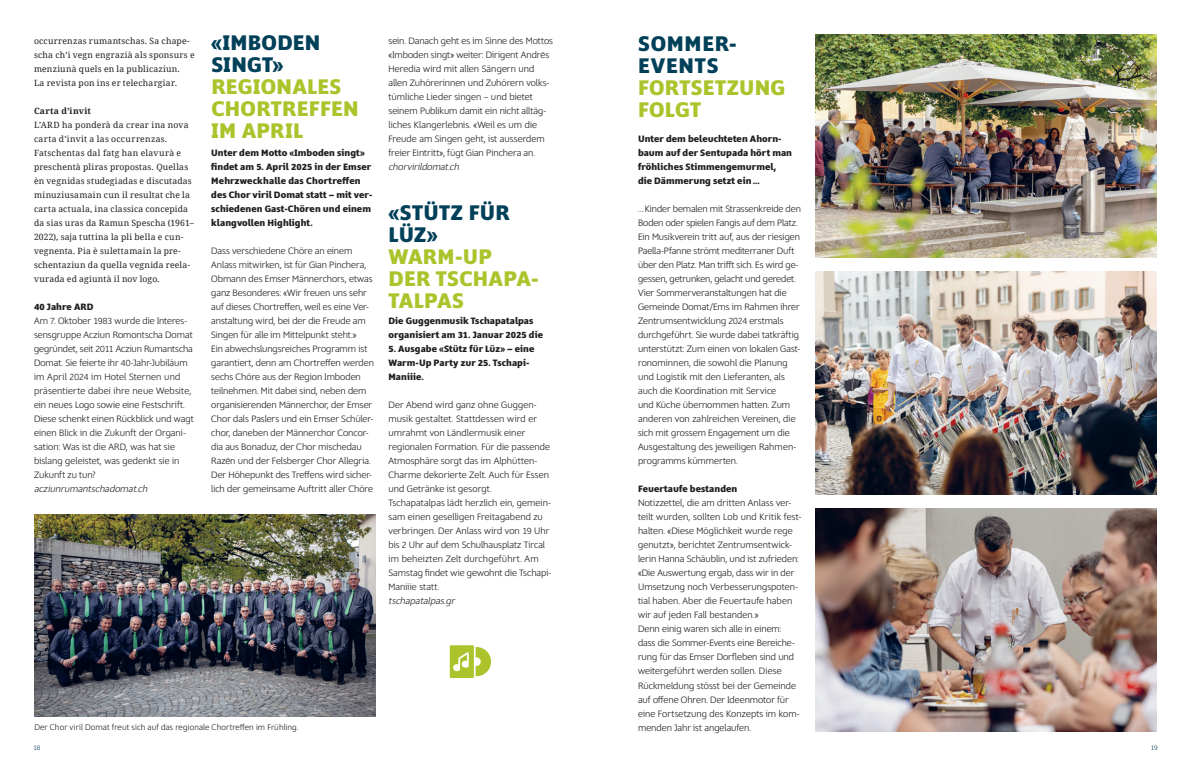
<style>
.page{position:relative;width:1191px;height:766px;background:#fff}
.page>*{position:absolute;margin:0;border:0;box-sizing:border-box;transform-origin:0 0}
.t1{font:600 22px/22px "Sigma";letter-spacing:.015em;color:#acc32b}
.t2{font:600 22px/22px "Sigma";letter-spacing:.02em;color:#004058}
.t3{font:200 9.6px/14px "Sigma";color:#231f20}
.t4{font:600 9.6px/14px "Sigma";letter-spacing:.005em;color:#231f20}
.t5{font:italic 200 9.6px "Sigma";color:#231f20}
.t6{font:8.6px/14px "Droid Serif";letter-spacing:.025em;color:#231f20}
.t7{font:700 8.6px "Droid Serif";letter-spacing:.03em;color:#231f20}
.t8{font:200 8.4px "Sigma";letter-spacing:.015em;color:#231f20}
.t9{font:200 7px "Sigma";color:#004058}
.t10{font:200 6px "Sigma";letter-spacing:.025em;color:#fff}
</style>
<div class="page">
<img style="left:34px;top:514px;width:342px;height:202px">
<img style="left:815px;top:34px;width:342px;height:223px">
<img style="left:815px;top:271px;width:342px;height:223px">
<img style="left:815px;top:508px;width:342px;height:223px">
<svg style="left:450px;top:645px;width:41px;height:32px"></svg>
<p class="t6" style="left:34px;top:34px;width:162px">occurrenzas rumantschas. Sa chape&shy;scha ch’i vegn engrazià als sponsurs e menziunà quels en la publicaziun.<br>La revista pon ins er telechargiar.</p>
<p class="t7" style="left:34px;top:106px;width:58px">Carta d’invit</p>
<p class="t6" style="left:34px;top:118px;width:162px">L’ARD ha ponderà da crear ina nova carta d’invit a las occurrenzas.<br>Fatschentas dal fatg han elavurà e preschentà pliras propostas. Quellas èn vegnidas studegiadas e discutadas minuziusamain cun il resultat che la carta actuala, ina classica concepida da sias uras da Ramun Spescha (1961– 2022), saja tuttina la pli bella e cun&shy;vegnenta. Pia è sulettamain la pre&shy;schentaziun da quella vegnida reela&shy;vurada ed agiuntà il nov logo.</p>
<p class="t4" style="left:34px;top:300px;width:61px">40 Jahre ARD</p>
<p class="t3" style="left:34px;top:314px;width:161px">Am 7. Oktober 1983 wurde die Interes&shy;sensgruppe Acziun Romontscha Domat gegründet, seit 2011 Acziun Rumantscha Domat. Sie feierte ihr 40-Jahr-Jubiläum im April 2024 im Hotel Sternen und präsentierte dabei ihre neue Website, ein neues Logo sowie eine Festschrift.<br>Diese schenkt einen Rückblick und wagt einen Blick in die Zukunft der Organi&shy;sation: Was ist die ARD, was hat sie bislang geleistet, was gedenkt sie in Zukunft zu tun?</p>
<p class="t5" style="left:34px;top:483px;width:117px">acziunrumantschadomat.ch</p>
<p class="t10" style="left:36px;top:541px;width:25px;rotate:-90deg">Foto: zVg</p>
<h1 class="t2" style="left:211px;top:32px;width:111px">«IMBODEN<br>SINGT»</h1>
<h1 class="t1" style="left:211px;top:76px;width:149px">REGIONALES<br>CHORTREFFEN<br>IM APRIL</h1>
<p class="t4" style="left:211px;top:146px;width:163px">Unter dem Motto «Imboden singt» findet am 5. April 2025 in der Emser<br>Mehrzweckhalle das Chortreffen des Chor viril Domat statt – mit ver&shy;schiedenen Gast-Chören und einem klangvollen Highlight.</p>
<p class="t3" style="left:211px;top:244px;width:164px">Dass verschiedene Chöre an einem Anlass mitwirken, ist für Gian Pinchera, Obmann des Emser Männerchors, etwas ganz Besonderes: «Wir freuen uns sehr auf dieses Chortreffen, weil es eine Ver&shy;anstaltung wird, bei der die Freude am Singen für alle im Mittelpunkt steht.»<br>Ein abwechslungsreiches Programm ist garantiert, denn am Chortreffen werden sechs Chöre aus der Region Imboden teilnehmen. Mit dabei sind, neben dem organisierenden Männerchor, der Emser Chor dals Paslers und ein Emser Schüler&shy;chor, daneben der Männerchor Concor&shy;dia aus Bonaduz, der Chor mischedau Razén und der Felsberger Chor Allegria.<br>Der Höhepunkt des Treffens wird sicher&shy;lich der gemeinsame Auftritt aller Chöre</p>
<p class="t3" style="left:388px;top:34px;width:166px">sein. Danach geht es im Sinne des Mottos «Imboden singt» weiter: Dirigent Andrés Heredia wird mit allen Sängern und allen Zuhörerinnen und Zuhörern volks&shy;tümliche Lieder singen – und bietet seinem Publikum damit ein nicht alltäg&shy;liches Klangerlebnis. «Weil es um die Freude am Singen geht, ist ausserdem freier Eintritt», fügt Gian Pinchera an.</p>
<p class="t5" style="left:388px;top:161px;width:74px">chorvirildomat.ch</p>
<h1 class="t2" style="left:388px;top:202px;width:122px">«STÜTZ FÜR<br>LÜZ»</h1>
<h1 class="t1" style="left:388px;top:246px;width:152px">WARM-UP<br>DER TSCHAPA-<br>TALPAS</h1>
<p class="t4" style="left:388px;top:314px;width:156px">Die Guggenmusik Tschapatalpas organisiert am 31. Januar 2025 die</p>
<p class="t4" style="left:388px;top:342px;width:147px">5. Ausgabe «Stütz für Lüz» – eine<br>Warm-Up Party zur 25. Tschapi-<br>Maniiie.</p>
<p class="t3" style="left:388px;top:398px;width:164px">Der Abend wird ganz ohne Guggen&shy;musik gestaltet. Stattdessen wird er umrahmt von Ländlermusik einer regionalen Formation. Für die passende Atmosphäre sorgt das im Alphütten-Charme dekorierte Zelt. Auch für Essen und Getränke ist gesorgt.<br>Tschapatalpas lädt herzlich ein, gemein&shy;sam einen geselligen Freitagabend zu verbringen. Der Anlass wird von 19 Uhr bis 2 Uhr auf dem Schulhausplatz Tircal im beheizten Zelt durchgeführt. Am Samstag findet wie gewohnt die Tschapi-Maniiie statt.</p>
<p class="t5" style="left:388px;top:595px;width:70px">tschapatalpas.gr</p>
<p class="t8" style="left:34px;top:722px;width:265px">Der Chor viril Domat freut sich auf das regionale Chortreffen im Frühling.</p>
<h1 class="t2" style="left:638px;top:33px;width:100px">SOMMER-<br>EVENTS</h1>
<h1 class="t1" style="left:638px;top:77px;width:149px">FORTSETZUNG<br>FOLGT</h1>
<p class="t4" style="left:638px;top:132px;width:156px">Unter dem beleuchteten Ahorn&shy;baum auf der Sentupada hört man fröhliches Stimmengemurmel, die Dämmerung setzt ein…</p>
<p class="t3" style="left:638px;top:202px;width:164px">…Kinder bemalen mit Strassenkreide den Boden oder spielen Fangis auf dem Platz.<br>Ein Musikverein tritt auf, aus der riesigen Paella-Pfanne strömt mediterraner Duft über den Platz. Man trifft sich. Es wird ge&shy;gessen, getrunken, gelacht und geredet.<br>Vier Sommerveranstaltungen hat die Gemeinde Domat/Ems im Rahmen ihrer Zentrumsentwicklung 2024 erstmals durchgeführt. Sie wurde dabei tatkräftig unterstützt: Zum einen von lokalen Gast&shy;ronominnen, die sowohl die Planung und Logistik mit den Lieferanten, als auch die Koordination mit Service<br>und Küche übernommen hatten. Zum anderen von zahlreichen Vereinen, die sich mit grossem Engagement um die Ausgestaltung des jeweiligen Rahmen&shy;programms kümmerten.</p>
<p class="t4" style="left:638px;top:482px;width:101px">Feuertaufe bestanden</p>
<p class="t3" style="left:638px;top:496px;width:165px">Notizzettel, die am dritten Anlass ver&shy;teilt wurden, sollten Lob und Kritik fest&shy;halten. «Diese Möglichkeit wurde rege genutzt», berichtet Zentrumsentwick&shy;lerin Hanna Schäublin, und ist zufrieden: «Die Auswertung ergab, dass wir in der Umsetzung noch Verbesserungspoten&shy;tial haben. Aber die Feuertaufe haben wir auf jeden Fall bestanden.»<br>Denn einig waren sich alle in einem:<br>dass die Sommer-Events eine Bereiche&shy;rung für das Emser Dorfleben sind und weitergeführt werden sollen. Diese Rückmeldung stösst bei der Gemeinde auf offene Ohren. Der Ideenmotor für eine Fortsetzung des Konzepts im kom&shy;menden Jahr ist angelaufen.</p>
<p class="t9" style="left:33px;top:743px;width:8px">18</p>
<p class="t9" style="left:1150px;top:743px;width:8px">19</p>
</div>
